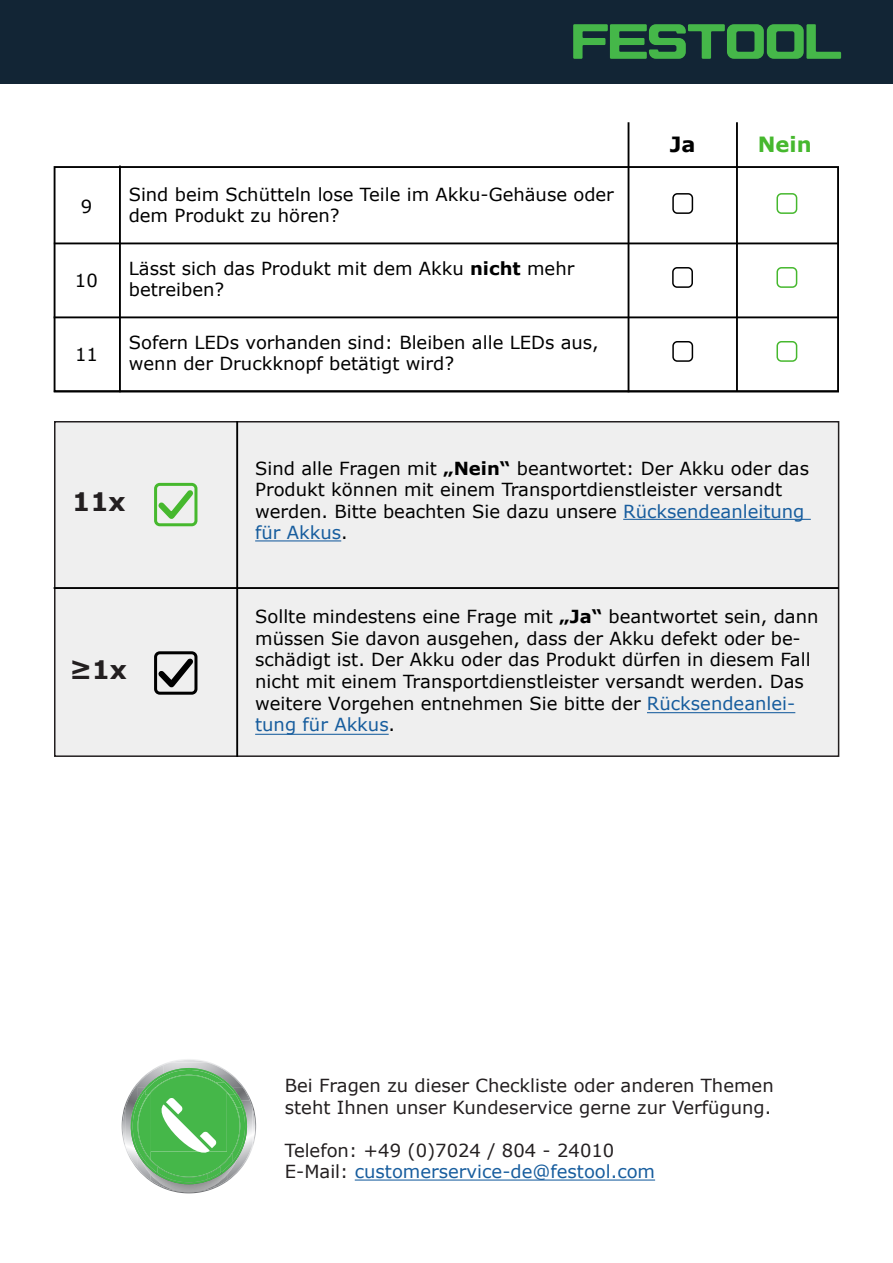
<style>
.page{position:relative;width:893px;height:1263px;background:#fff}
.page>*{position:absolute;margin:0;border:0;box-sizing:border-box;transform-origin:0 0}
.t1{font:700 25.5px "Verdana";color:#231f20}
.t2{font:700 21px "Verdana";color:#46b82e}
.t3{font:700 21px "Verdana";color:#000}
.t4{font:18px/21.6px "Verdana";color:#000}
.t5{font:18px/21.6px "Verdana";color:#231f20}
.s1{font-weight:700}
.s2{color:#175d9e}
</style>
<div class="page">
<div style="left:54px;top:166px;width:785px;height:226px;border:2px solid #000"></div>
<hr style="left:119px;top:166px;width:2px;height:226px;background:#000">
<hr style="left:628px;top:122px;width:1px;height:270px;background:#000">
<hr style="left:736px;top:122px;width:2px;height:269px;background:#000">
<hr style="left:54px;top:242px;width:785px;height:2px;background:#000">
<div style="left:672px;top:193px;width:21px;height:21px;border:2px solid #000;border-radius:4px"></div>
<div style="left:776px;top:193px;width:21px;height:21px;border:2px solid #46b82e;border-radius:4px"></div>
<hr style="left:54px;top:316px;width:785px;height:2px;background:#000">
<div style="left:672px;top:267px;width:21px;height:21px;border:2px solid #000;border-radius:4px"></div>
<div style="left:776px;top:267px;width:21px;height:21px;border:2px solid #46b82e;border-radius:4px"></div>
<hr style="left:54px;top:390px;width:785px;height:2px;background:#000">
<div style="left:672px;top:341px;width:21px;height:21px;border:2px solid #000;border-radius:4px"></div>
<div style="left:776px;top:341px;width:21px;height:21px;border:2px solid #46b82e;border-radius:4px"></div>
<div style="left:0;top:0;width:893px;height:83px;background:#122535"></div>
<svg style="left:573px;top:24px;width:268px;height:35px"></svg>
<div style="left:55px;top:422px;width:784px;height:334px;background:#efefef"></div>
<div style="left:54px;top:421px;width:785px;height:336px;border:2px solid #231f20"></div>
<div style="left:154px;top:651px;width:43px;height:44px;border:3px solid #000;border-radius:4px"></div>
<div style="left:154px;top:483px;width:43px;height:43px;border:3px solid #46b82e;border-radius:4px"></div>
<svg style="left:154px;top:485px;width:44px;height:40px"></svg>
<svg style="left:154px;top:653px;width:44px;height:40px"></svg>
<hr style="left:236px;top:421px;width:2px;height:336px;background:#000">
<hr style="left:54px;top:587px;width:785px;height:2px;background:#000">
<hr style="left:623px;top:519px;width:188px;height:1px;background:#175d9e">
<hr style="left:255px;top:540px;width:86px;height:1px;background:#175d9e">
<hr style="left:255px;top:734px;width:134px;height:1px;background:#175d9e">
<hr style="left:647px;top:712px;width:148px;height:1px;background:#175d9e">
<img style="left:122px;top:1105px;width:3px;height:41px">
<img style="left:253px;top:1106px;width:3px;height:39px">
<img style="left:176px;top:1192px;width:26px;height:1px">
<img style="left:123px;top:1108px;width:2px;height:36px">
<img style="left:253px;top:1108px;width:2px;height:36px">
<img style="left:175px;top:1191px;width:27px;height:1px">
<img style="left:156px;top:1065px;width:7px;height:3px">
<img style="left:163px;top:1062px;width:59px;height:6px">
<img style="left:125px;top:1092px;width:6px;height:68px">
<img style="left:247px;top:1093px;width:3px;height:7px">
<img style="left:247px;top:1100px;width:6px;height:60px">
<svg style="left:131px;top:1068px;width:116px;height:123px"></svg>
<hr style="left:355px;top:1179px;width:300px;height:1px;background:#175d9e">
<p class="t4" style="left:81px;top:196px;width:13px">9</p>
<p class="t4" style="left:75px;top:270px;width:24px">10</p>
<p class="t4" style="left:75px;top:344px;width:24px">11</p>
<p class="t4" style="left:129px;top:184px;width:487px">Sind beim Schütteln lose Teile im Akku-Gehäuse oder dem Produkt zu hören?</p>
<p class="t4" style="left:129px;top:258px;width:447px">Lässt sich das Produkt mit dem Akku <span class="s1">nicht</span> mehr betreiben?</p>
<p class="t4" style="left:129px;top:332px;width:471px">Sofern LEDs vorhanden sind: Bleiben alle LEDs aus, wenn der Druckknopf betätigt wird?</p>
<p class="t3" style="left:670px;top:131px;width:27px">Ja</p>
<p class="t2" style="left:758px;top:131px;width:55px">Nein</p>
<h1 class="t1" style="left:72px;top:485px;width:55px">11x</h1>
<h1 class="t1" style="left:70px;top:653px;width:59px">≥1x</h1>
<p class="t4" style="left:255px;top:457px;width:555px">Sind alle Fragen mit <span class="s1">„Nein“</span> beantwortet: Der Akku oder das Produkt können mit einem Transportdienstleister versandt werden. Bitte beachten Sie dazu unsere <span class="s2">Rücksendeanleitung für Akkus</span>.</p>
<p class="t4" style="left:255px;top:606px;width:565px">Sollte mindestens eine Frage mit <span class="s1">„Ja“</span> beantwortet sein, dann müssen Sie davon ausgehen, dass der Akku defekt oder be&shy;schädigt ist. Der Akku oder das Produkt dürfen in diesem Fall nicht mit einem Transportdienstleister versandt werden. Das weitere Vorgehen entnehmen Sie bitte der <span class="s2">Rücksendeanlei&shy;tung für Akkus</span>.</p>
<p class="t5" style="left:285px;top:1075px;width:490px">Bei Fragen zu dieser Checkliste oder anderen Themen steht Ihnen unser Kundeservice gerne zur Verfügung.</p>
<p class="t5" style="left:285px;top:1140px;width:372px">Telefon: +49 (0)7024 / 804 - 24010<br>E-Mail: <span class="s2">customerservice-de@festool.com</span></p>
</div>
